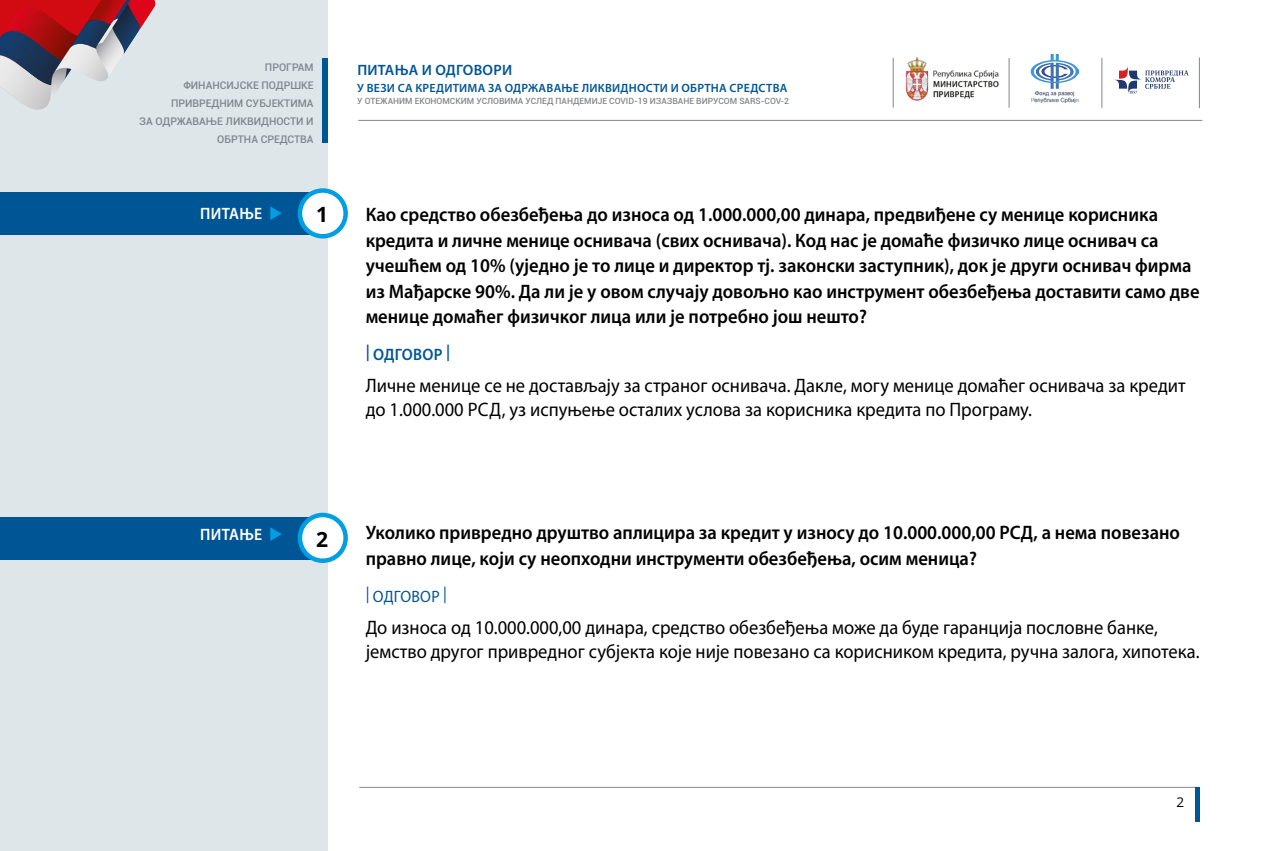
<style>
.page{position:relative;width:1263px;height:851px;background:#fff}
.page>*{position:absolute;margin:0;border:0;box-sizing:border-box;transform-origin:0 0}
.t1{font:700 21px "Open Sans";color:#000}
.t2{font:600 19.5px/25.5px "Myriad Pro";color:#000;scale:.95 1}
.t3{font:19.5px/24px "Myriad Pro";color:#000;scale:.95 1}
.t4{font:600 16.5px "Myriad Pro";color:#fff;scale:.95 1}
.t5{font:600 16.5px "Myriad Pro";color:#005595;scale:.95 1}
.t6{font:16.5px "Myriad Pro";letter-spacing:.02em;color:#005595;scale:.95 1}
.t7{font:600 15px "Myriad Pro";letter-spacing:.02em;color:#005595}
.t8{font:13.5px "Open Sans";color:#000}
.t9{font:600 12px "Myriad Pro";letter-spacing:.02em;color:#005595}
.t10{font:500 10.5px/18px "Roboto";color:#7e878d;text-align:right}
.t11{font:500 8.55px "Roboto";color:#7e878d}
.s1{color:#009fe3}
</style>
<div class="page">
<div style="left:0;top:0;width:328px;height:850px;background:#dfe6ea"></div>
<hr style="left:1009px;top:58px;width:1px;height:50px;background:#878787">
<hr style="left:1101px;top:58px;width:1px;height:50px;background:#878787">
<hr style="left:1199px;top:57px;width:1px;height:51px;background:#878787">
<hr style="left:893px;top:58px;width:1px;height:50px;background:#878787">
<hr style="left:358px;top:120px;width:844px;height:1px;background:#878787">
<hr style="left:359px;top:787px;width:840px;height:1px;background:#878787">
<svg style="left:0;top:0;width:156px;height:110px"></svg>
<svg style="left:1114px;top:66px;width:74px;height:28px"></svg>
<img style="left:1030px;top:54px;width:48px;height:48px">
<div style="left:1195px;top:787px;width:5px;height:34px;background:#005595"></div>
<div style="left:322px;top:58px;width:5px;height:84px;background:#005595"></div>
<img style="left:905px;top:56px;width:94px;height:45px">
<div style="left:0;top:192px;width:327px;height:43px;background:#005595"></div>
<div style="left:0;top:517px;width:327px;height:42px;background:#005595"></div>
<div style="left:300px;top:190px;width:46px;height:46px;background:#fff;border-radius:50%"></div>
<div style="left:298px;top:188px;width:50px;height:50px;border:4px solid #009fe3;border-radius:50%"></div>
<div style="left:300px;top:515px;width:46px;height:45px;background:#fff;border-radius:50%"></div>
<div style="left:298px;top:512px;width:50px;height:51px;border:4px solid #009fe3;border-radius:50%"></div>
<p class="t10" style="left:139px;top:57px;width:176px">ПРОГРАМ<br>ФИНАНСИЈСКЕ ПОДРШКЕ<br>ПРИВРЕДНИМ СУБЈЕКТИМА<br>ЗА ОДРЖАВАЊЕ ЛИКВИДНОСТИ И<br>ОБРТНА СРЕДСТВА</p>
<p class="t7" style="left:357px;top:61px;width:156px">ПИТАЊА И ОДГОВОРИ</p>
<p class="t9" style="left:357px;top:80px;width:432px">У ВЕЗИ СА КРЕДИТИМА ЗА ОДРЖАВАЊЕ ЛИКВИДНОСТИ И ОБРТНА СРЕДСТВА</p>
<p class="t11" style="left:357px;top:94px;width:433px">У ОТЕЖАНИМ ЕКОНОМСКИМ УСЛОВИМА УСЛЕД ПАНДЕМИЈЕ COVID-19 ИЗАЗВАНЕ ВИРУСОМ SARS-CОV-2</p>
<p class="t4" style="left:200px;top:203px;width:88px">питање <span class="s1">◆</span></p>
<p class="t1" style="left:316px;top:200px;width:13px">1</p>
<p class="t2" style="left:366px;top:201px;width:879px">Као средство обезбеђења до износа од 1.000.000,00 динара, предвиђене су менице корисника кредита и личне менице оснивача (свих оснивача). Код нас је домаће физичко лице оснивач са учешћем од 10% (уједно је то лице и директор тј. законски заступник), док је други оснивач фирма из Мађарске 90%. Да ли је у овом случају довољно као инструмент обезбеђења доставити само две менице домаћег физичког лица или је потребно још нешто?</p>
<p class="t5" style="left:366px;top:344px;width:90px">| одговор |</p>
<p class="t3" style="left:366px;top:373px;width:865px">Личне менице се не достављају за страног оснивача. Дакле, могу менице домаћег оснивача за кредит до 1.000.000 рсд, уз испуњење осталих услова за корисника кредита по Програму.</p>
<p class="t4" style="left:200px;top:524px;width:88px">питање <span class="s1">◆</span></p>
<p class="t1" style="left:316px;top:524px;width:13px">2</p>
<p class="t2" style="left:366px;top:519px;width:859px">Уколико привредно друштво аплицира за кредит у износу до 10.000.000,00 РСД, а нема повезано правно лице, који су неопходни инструменти обезбеђења, осим меница?</p>
<p class="t6" style="left:366px;top:585px;width:87px">| одговор |</p>
<p class="t3" style="left:366px;top:615px;width:879px">До износа од 10.000.000,00 динара, средство обезбеђења може да буде гаранција пословне банке, јемство другог привредног субјекта које није повезано са корисником кредита, ручна залога, хипотека.</p>
<p class="t8" style="left:1176px;top:793px;width:9px">2</p>
</div>
